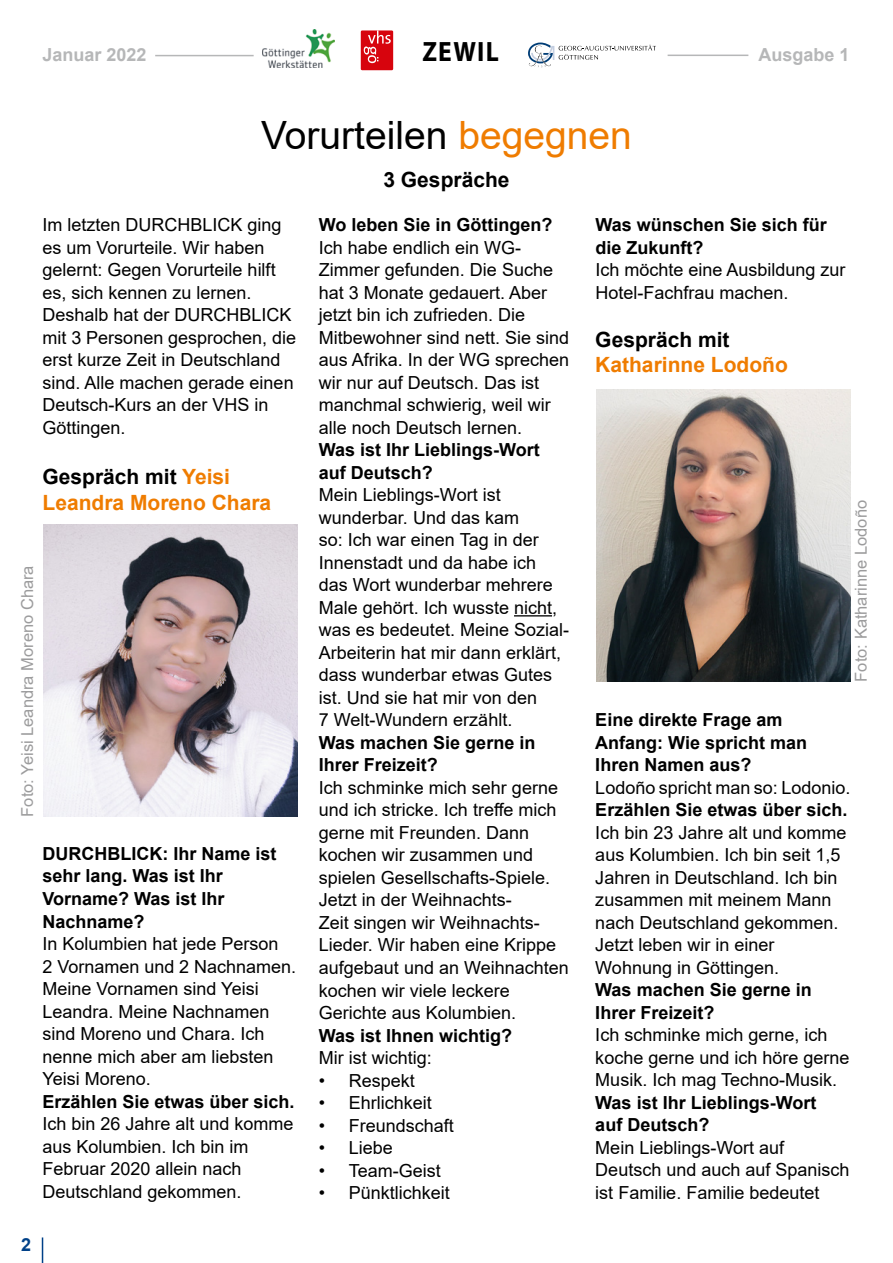
<style>
.page{position:relative;width:893px;height:1263px;background:#fff}
.page>*{position:absolute;margin:0;border:0;box-sizing:border-box;transform-origin:0 0}
.t1{font:39px "Arial";color:#000}
.t2{font:700 28.05px "Myriad Pro";letter-spacing:.05em;color:#000;scale:.91 1}
.t3{font:700 21px/25.2px "Arial";color:#ef7c00}
.t4{font:700 21px "Arial";color:#000}
.t5{font:18px/22.5px "Arial";color:#000}
.t6{font:700 18px/22.5px "Arial";color:#000}
.t7{font:700 18px "Arial";color:#b6b7b8}
.t8{font:700 18px "Arial";color:#004188}
.t9{font:16.5px "Arial";color:#9c9c9d}
.s1{color:#ef7c00}
.s2{color:#000}
</style>
<div class="page">
<svg style="left:42px;top:1237px;width:1px;height:26px"></svg>
<hr style="left:155px;top:55px;width:99px;height:1px;background:#b6b7b8">
<hr style="left:668px;top:55px;width:80px;height:1px;background:#b6b7b8">
<svg style="left:528px;top:42px;width:128px;height:25px"></svg>
<img style="left:263px;top:30px;width:71px;height:37px">
<div style="left:361px;top:31px;width:32px;height:39px;background:#d7040d"></div>
<svg style="left:364px;top:31px;width:27px;height:32px"></svg>
<hr style="left:514px;top:615px;width:38px;height:1px;background:#000">
<img style="left:43px;top:524px;width:255px;height:293px">
<img style="left:596px;top:389px;width:254px;height:293px">
<p class="t7" style="left:43px;top:42px;width:106px">Januar 2022</p>
<h2 class="t2" style="left:422px;top:33px;width:86px">ZEWIL</h2>
<p class="t7" style="left:758px;top:42px;width:93px">Ausgabe 1</p>
<h1 class="t1" style="left:261px;top:108px;width:372px">Vorurteilen <span class="s1">begegnen</span></h1>
<p class="t4" style="left:383px;top:164px;width:128px">3 Gespräche</p>
<p class="t5" style="left:43px;top:214px;width:255px">Im letzten DURCHBLICK ging es um Vorurteile. Wir haben gelernt: Gegen Vorurteile hilft es, sich kennen zu lernen.<br>Deshalb hat der DURCHBLICK mit 3 Personen gesprochen, die erst kurze Zeit in Deutschland sind. Alle machen gerade einen<br>Deutsch-Kurs an der VHS in<br>Göttingen.</p>
<p class="t3" style="left:43px;top:465px;width:230px"><span class="s2">Gespräch mit</span> Yeisi<br>Leandra Moreno Chara</p>
<p class="t9" style="left:16px;top:817px;width:253px;rotate:-90deg">Foto: Yeisi Leandra Moreno Chara</p>
<p class="t6" style="left:43px;top:843px;width:235px">DURCHBLICK: Ihr Name ist sehr lang. Was ist Ihr<br>Vorname? Was ist Ihr<br>Nachname?</p>
<p class="t5" style="left:43px;top:932px;width:255px">In Kolumbien hat jede Person<br>2 Vornamen und 2 Nachnamen.<br>Meine Vornamen sind Yeisi<br>Leandra. Meine Nachnamen sind Moreno und Chara. Ich nenne mich aber am liebsten<br>Yeisi Moreno.</p>
<p class="t6" style="left:43px;top:1090px;width:254px">Erzählen Sie etwas über sich.</p>
<p class="t5" style="left:43px;top:1112px;width:253px">Ich bin 26 Jahre alt und komme aus Kolumbien. Ich bin im<br>Februar 2020 allein nach<br>Deutschland gekommen.</p>
<p class="t6" style="left:319px;top:214px;width:235px">Wo leben Sie in Göttingen?</p>
<p class="t5" style="left:319px;top:236px;width:252px">Ich habe endlich ein WG-<br>Zimmer gefunden. Die Suche hat 3 Monate gedauert. Aber jetzt bin ich zufrieden. Die<br>Mitbewohner sind nett. Sie sind aus Afrika. In der WG sprechen wir nur auf Deutsch. Das ist manchmal schwierig, weil wir alle noch Deutsch lernen.</p>
<p class="t6" style="left:319px;top:439px;width:223px">Was ist Ihr Lieblings-Wort auf Deutsch?</p>
<p class="t5" style="left:319px;top:484px;width:252px">Mein Lieblings-Wort ist wunderbar. Und das kam<br>so: Ich war einen Tag in der<br>Innenstadt und da habe ich das Wort wunderbar mehrere<br>Male gehört. Ich wusste nicht, was es bedeutet. Meine Sozial-<br>Arbeiterin hat mir dann erklärt, dass wunderbar etwas Gutes ist. Und sie hat mir von den<br>7 Welt-Wundern erzählt.</p>
<p class="t6" style="left:319px;top:732px;width:218px">Was machen Sie gerne in<br>Ihrer Freizeit?</p>
<p class="t5" style="left:319px;top:776px;width:251px">Ich schminke mich sehr gerne und ich stricke. Ich treffe mich gerne mit Freunden. Dann kochen wir zusammen und spielen Gesellschafts-Spiele.<br>Jetzt in der Weihnachts-<br>Zeit singen wir Weihnachts-<br>Lieder. Wir haben eine Krippe aufgebaut und an Weihnachten kochen wir viele leckere<br>Gerichte aus Kolumbien.</p>
<p class="t6" style="left:319px;top:1024px;width:195px">Was ist Ihnen wichtig?</p>
<p class="t5" style="left:319px;top:1046px;width:115px">Mir ist wichtig:</p>
<p class="t5" style="left:319px;top:1069px;width:97px">• Respekt</p>
<p class="t5" style="left:319px;top:1091px;width:114px">• Ehrlichkeit</p>
<p class="t5" style="left:319px;top:1114px;width:136px">• Freundschaft</p>
<p class="t5" style="left:319px;top:1136px;width:75px">• Liebe</p>
<p class="t5" style="left:319px;top:1159px;width:123px">• Team-Geist</p>
<p class="t5" style="left:319px;top:1181px;width:132px">• Pünktlichkeit</p>
<p class="t6" style="left:595px;top:214px;width:233px">Was wünschen Sie sich für die Zukunft?</p>
<p class="t5" style="left:595px;top:259px;width:252px">Ich möchte eine Ausbildung zur<br>Hotel-Fachfrau machen.</p>
<p class="t4" style="left:595px;top:324px;width:136px">Gespräch mit</p>
<p class="t3" style="left:595px;top:352px;width:194px">Katharinne Lodoño</p>
<p class="t9" style="left:849px;top:682px;width:183px;rotate:-90deg">Foto: Katharinne Lodoño</p>
<p class="t6" style="left:595px;top:709px;width:213px">Eine direkte Frage am<br>Anfang: Wie spricht man<br>Ihren Namen aus?</p>
<p class="t5" style="left:595px;top:776px;width:257px">Lodoño spricht man so: Lodonio.</p>
<p class="t6" style="left:595px;top:799px;width:254px">Erzählen Sie etwas über sich.</p>
<p class="t5" style="left:595px;top:821px;width:253px">Ich bin 23 Jahre alt und komme aus Kolumbien. Ich bin seit 1,5<br>Jahren in Deutschland. Ich bin zusammen mit meinem Mann nach Deutschland gekommen.<br>Jetzt leben wir in einer<br>Wohnung in Göttingen.</p>
<p class="t6" style="left:595px;top:979px;width:218px">Was machen Sie gerne in<br>Ihrer Freizeit?</p>
<p class="t5" style="left:595px;top:1023px;width:256px">Ich schminke mich gerne, ich koche gerne und ich höre gerne<br>Musik. Ich mag Techno-Musik.</p>
<p class="t6" style="left:595px;top:1091px;width:223px">Was ist Ihr Lieblings-Wort auf Deutsch?</p>
<p class="t5" style="left:595px;top:1136px;width:256px">Mein Lieblings-Wort auf<br>Deutsch und auch auf Spanisch ist Familie. Familie bedeutet</p>
<p class="t8" style="left:21px;top:1231px;width:12px">2</p>
</div>
